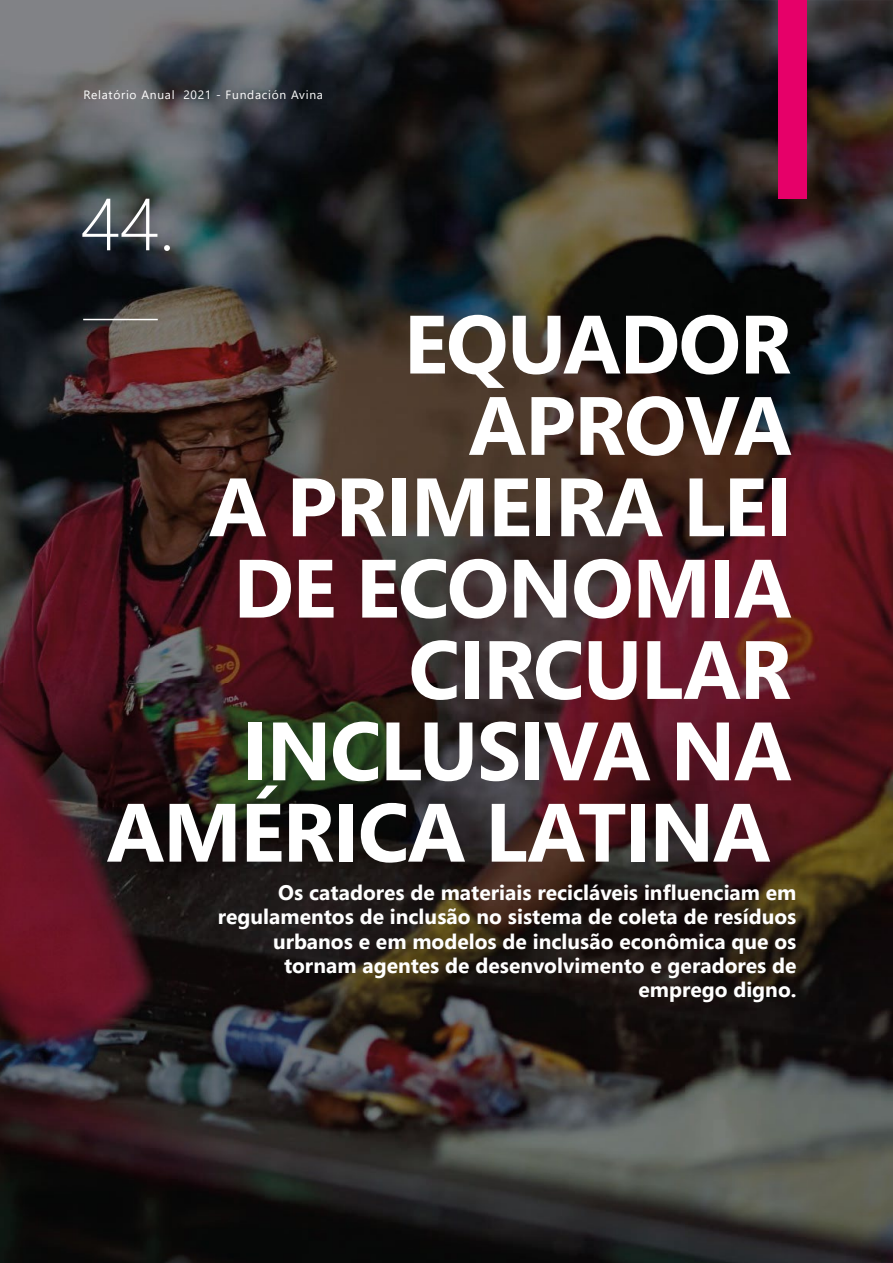
<style>
.page{position:relative;width:893px;height:1263px;background:#fff}
.page>*{position:absolute;margin:0;border:0;box-sizing:border-box;transform-origin:0 0}
.t1{font:700 82.5px/81.3px "Segoe UI";letter-spacing:-.02em;color:#fff;text-align:right}
.t2{font:300 73.65px "Segoe UI";color:#fff}
.t3{font:700 21px/24.3px "Segoe UI";color:#fff;text-align:right}
.t4{font:12px "Segoe UI";letter-spacing:.06em;color:#fff}
</style>
<div class="page">
<img style="left:0;top:0;width:683px;height:683px">
<img style="left:683px;top:0;width:210px;height:1263px">
<img style="left:0;top:683px;width:684px;height:580px">
<hr style="left:83px;top:319px;width:75px;height:1px;background:#fff">
<div style="left:778px;top:0;width:28px;height:199px;background:#e60069"></div>
<p class="t4" style="left:84px;top:84px;width:241px">Relatório Anual 2021 - Fundación Avina</p>
<h2 class="t2" style="left:81px;top:155px;width:96px">44.</h2>
<h1 class="t1" style="left:107px;top:300px;width:687px">EQUADOR<br>APROVA<br>A PRIMEIRA LEI<br>DE ECONOMIA<br>CIRCULAR<br>INCLUSIVA NA<br>AMÉRICA LATINA</h1>
<p class="t3" style="left:218px;top:879px;width:580px">Os catadores de materiais recicláveis influenciam em regulamentos de inclusão no sistema de coleta de resíduos urbanos e em modelos de inclusão econômica que os tornam agentes de desenvolvimento e geradores de emprego digno.</p>
</div>
